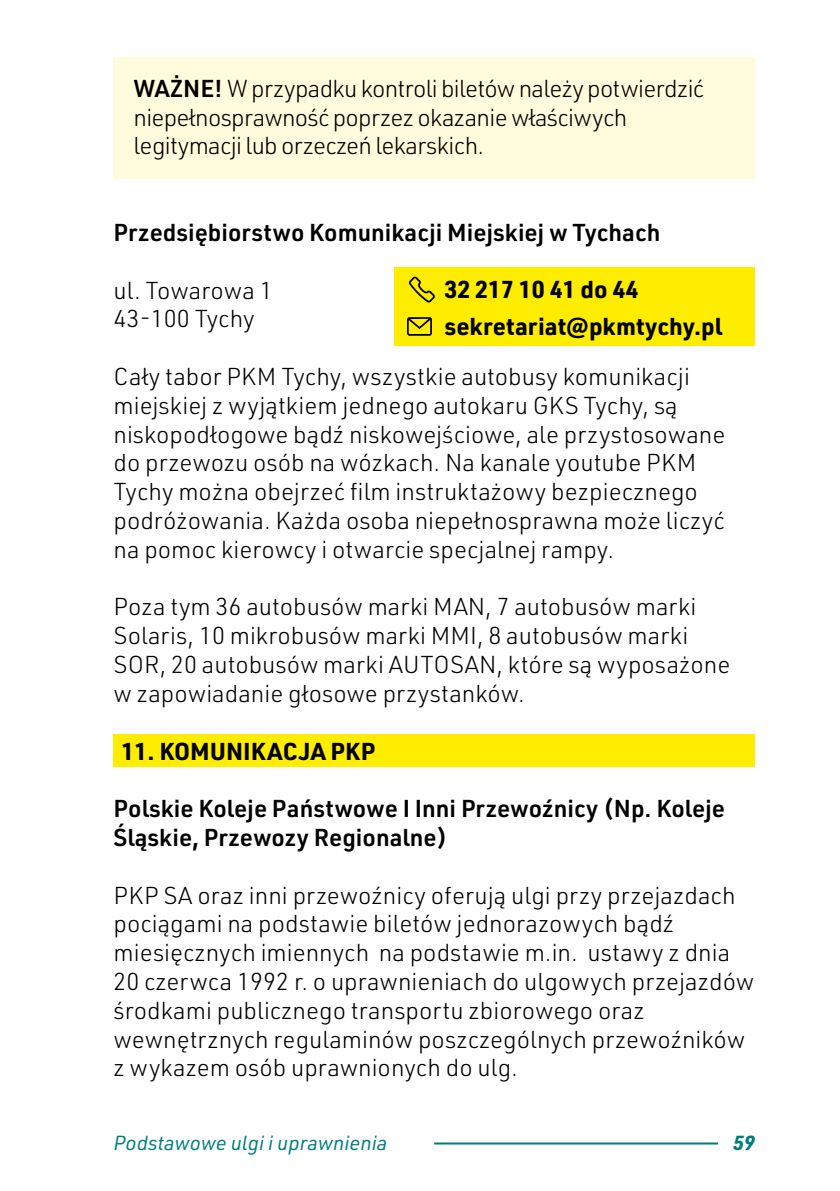
<style>
.page{position:relative;width:840px;height:1191px;background:#fff}
.page>*{position:absolute;margin:0;border:0;box-sizing:border-box;transform-origin:0 0}
.t1{font:300 24px/28.8px "URWDIN";color:#000}
.t2{font:300 24px/28.8px "URWDIN";letter-spacing:-.03em;color:#000}
.t3{font:600 24px/28.8px "URWDIN";color:#000}
.t4{font:700 24px/36.8px "URWDIN";color:#000}
.t5{font:italic 20px "URWDIN";color:#007d7d}
.t6{font:italic 700 20px "URWDIN";color:#007d7d}
.s1{font-weight:600}
</style>
<div class="page">
<hr style="left:434px;top:1142px;width:283px;height:2px;background:#007d7d">
<div style="left:444px;top:306px;width:310px;height:40px;background:#ffed00"></div>
<div style="left:444px;top:267px;width:310px;height:39px;background:#ffed00"></div>
<div style="left:113px;top:734px;width:641px;height:32px;background:#ffed00"></div>
<div style="left:113px;top:57px;width:641px;height:121px;background:#fffbdc"></div>
<div style="left:394px;top:267px;width:50px;height:39px;background:#ffed00"></div>
<div style="left:394px;top:306px;width:50px;height:40px;background:#ffed00"></div>
<svg style="left:408px;top:276px;width:27px;height:26px"></svg>
<svg style="left:407px;top:317px;width:24px;height:19px"></svg>
<p class="t2" style="left:133px;top:73px;width:572px"><span class="s1">WAŻNE!</span> W przypadku kontroli biletów należy potwierdzić niepełnosprawność poprzez okazanie właściwych legitymacji lub orzeczeń lekarskich.</p>
<p class="t3" style="left:113px;top:217px;width:548px">Przedsiębiorstwo Komunikacji Miejskiej w Tychach</p>
<p class="t1" style="left:113px;top:275px;width:160px">ul. Towarowa 1<br>43-100 Tychy</p>
<p class="t4" style="left:444px;top:270px;width:279px">32 217 10 41 do 44 sekretariat@pkmtychy.pl</p>
<p class="t1" style="left:113px;top:361px;width:613px">Cały tabor PKM Tychy, wszystkie autobusy komunikacji miejskiej z wyjątkiem jednego autokaru GKS Tychy, są niskopodłogowe bądź niskowejściowe, ale przystosowane do przewozu osób na wózkach. Na kanale youtube PKM Tychy można obejrzeć flm instruktażowy bezpiecznego podróżowania. Każda osoba niepełnosprawna może liczyć na pomoc kierowcy i otwarcie specjalnej rampy.</p>
<p class="t1" style="left:113px;top:592px;width:618px">Poza tym 36 autobusów marki MAN, 7 autobusów marki Solaris, 10 mikrobusów marki MMI, 8 autobusów marki SOR, 20 autobusów marki AUTOSAN, które są wyposażone w zapowiadanie głosowe przystanków.</p>
<p class="t4" style="left:121px;top:731px;width:255px">11. KOMUNIKACJA PKP</p>
<p class="t3" style="left:113px;top:793px;width:612px">Polskie Koleje Państwowe I Inni Przewoźnicy (Np. Koleje<br>Śląskie, Przewozy Regionalne)</p>
<p class="t1" style="left:113px;top:880px;width:642px">PKP SA oraz inni przewoźnicy oferują ulgi przy przejazdach pociągami na podstawie biletów jednorazowych bądź miesięcznych imiennych na podstawie m.in. ustawy z dnia 20 czerwca 1992 r. o uprawnieniach do ulgowych przejazdów środkami publicznego transportu zbiorowego oraz wewnętrznych regulaminów poszczególnych przewoźników z wykazem osób uprawnionych do ulg.</p>
<p class="t5" style="left:113px;top:1129px;width:275px">Podstawowe ulgi i uprawnienia</p>
<p class="t6" style="left:732px;top:1129px;width:23px">59</p>
</div>
